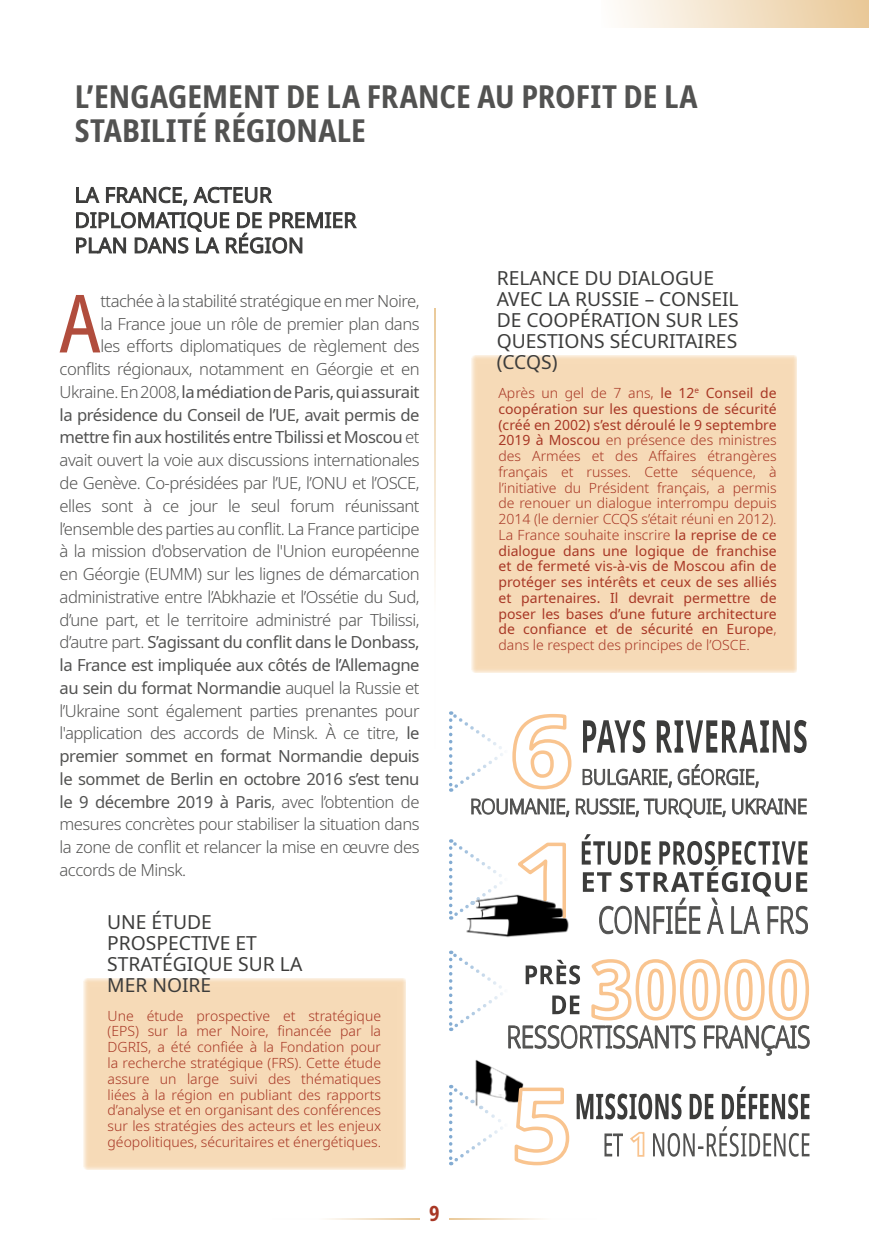
<style>
.page{position:relative;width:869px;height:1246px;background:#fff}
.page>*{position:absolute;margin:0;border:0;box-sizing:border-box;transform-origin:0 0}
.t1{font:condensed 80.33px "Noto Sans";color:#a83725}
.t2{font:700 condensed 31.5px/33.2px "Noto Sans";color:#3c3c3b}
.t3{font:700 condensed 21px "Noto Sans";color:#a83725}
.t4{font:19.25px/21px "Noto Sans";color:#3c3c3b}
.t5{font:300 16.62px "Noto Sans";letter-spacing:-.03em;color:#3c3c3b}
.t6{font:16.62px "Noto Sans";letter-spacing:-.03em;color:#3c3c3b}
.t7{font:14px/15.8px "Noto Sans";color:#a83725;text-align:justify}
.t8{font:300 14px/15.8px "Noto Sans";color:#a83725;text-align:justify}
.s1{font-weight:300}
.s2{font-weight:400}
</style>
<div class="page">
<div style="left:599px;top:0;width:269px;height:28px;background:#000;opacity:.21"></div>
<hr style="left:449px;top:1217px;width:147px;height:1px;background:#e7c28b">
<hr style="left:272px;top:1217px;width:147px;height:1px;background:#e7c28b">
<svg style="left:76px;top:186px;width:281px;height:68px"></svg>
<hr style="left:433px;top:308px;width:2px;height:440px;background:#e7c28b">
<div style="left:471px;top:355px;width:325px;height:317px;background:#f6dab7"></div>
<svg style="left:449px;top:950px;width:361px;height:105px"></svg>
<svg style="left:581px;top:834px;width:226px;height:101px"></svg>
<svg style="left:449px;top:839px;width:117px;height:27px"></svg>
<img style="left:449px;top:866px;width:120px;height:72px">
<svg style="left:653px;top:1126px;width:156px;height:30px"></svg>
<svg style="left:576px;top:1086px;width:233px;height:33px"></svg>
<img style="left:475px;top:1060px;width:47px;height:23px">
<div style="left:83px;top:978px;width:323px;height:191px;background:#f6dab7"></div>
<svg style="left:449px;top:1083px;width:121px;height:83px"></svg>
<svg style="left:449px;top:711px;width:357px;height:107px"></svg>
<svg style="left:604px;top:1132px;width:41px;height:25px"></svg>
<h2 class="t2" style="left:74px;top:81px;width:624px">L’ENGAGEMENT DE LA FRANCE AU PROFIT DE LA<br>STABILITÉ RÉGIONALE</h2>
<h1 class="t1" style="left:60px;top:267px;width:42px">A</h1>
<p class="t5" style="left:100px;top:289px;width:320px">ttachée à la stabilité stratégique en mer Noire,</p>
<p class="t5" style="left:100px;top:312px;width:320px">la France joue un rôle de premier plan dans</p>
<p class="t5" style="left:100px;top:335px;width:320px">les efforts diplomatiques de règlement des</p>
<p class="t5" style="left:60px;top:357px;width:361px">conflits régionaux, notamment en Géorgie et en</p>
<p class="t6" style="left:60px;top:380px;width:361px"><span class="s1">Ukraine. En 2008,</span> la médiation de Paris, qui assurait</p>
<p class="t6" style="left:60px;top:403px;width:361px">la présidence du Conseil de l’UE, avait permis de</p>
<p class="t6" style="left:60px;top:425px;width:361px">mettre fin aux hostilités entre Tbilissi et Moscou <span class="s1">et</span></p>
<p class="t5" style="left:60px;top:448px;width:361px">avait ouvert la voie aux discussions internationales</p>
<p class="t5" style="left:60px;top:471px;width:361px">de Genève. Co-présidées par l’UE, l’ONU et l’OSCE,</p>
<p class="t5" style="left:60px;top:494px;width:361px">elles sont à ce jour le seul forum réunissant</p>
<p class="t5" style="left:60px;top:516px;width:361px">l’ensemble des parties au conflit. La France participe</p>
<p class="t5" style="left:60px;top:539px;width:361px">à la mission d'observation de l'Union européenne</p>
<p class="t5" style="left:60px;top:562px;width:361px">en Géorgie (EUMM) sur les lignes de démarcation</p>
<p class="t5" style="left:60px;top:585px;width:361px">administrative entre l’Abkhazie et l’Ossétie du Sud,</p>
<p class="t5" style="left:60px;top:607px;width:361px">d’une part, et le territoire administré par Tbilissi,</p>
<p class="t6" style="left:60px;top:630px;width:361px"><span class="s1">d’autre part.</span> S’agissant du conflit dans le Donbass,</p>
<p class="t6" style="left:60px;top:653px;width:361px">la France est impliquée aux côtés de l’Allemagne</p>
<p class="t6" style="left:60px;top:676px;width:361px">au sein du format Normandie <span class="s1">auquel la Russie et</span></p>
<p class="t5" style="left:60px;top:698px;width:361px">l’Ukraine sont également parties prenantes pour</p>
<p class="t5" style="left:60px;top:721px;width:361px">l'application des accords de Minsk. À ce titre, <span class="s2">le</span></p>
<p class="t6" style="left:60px;top:744px;width:361px">premier sommet en format Normandie depuis</p>
<p class="t6" style="left:60px;top:767px;width:361px">le sommet de Berlin en octobre 2016 s’est tenu</p>
<p class="t6" style="left:60px;top:789px;width:361px">le 9 décembre 2019 à Paris<span class="s1">, avec l’obtention de</span></p>
<p class="t5" style="left:60px;top:812px;width:361px">mesures concrètes pour stabiliser la situation dans</p>
<p class="t5" style="left:60px;top:835px;width:361px">la zone de conflit et relancer la mise en œuvre des</p>
<p class="t5" style="left:60px;top:858px;width:128px">accords de Minsk.</p>
<p class="t4" style="left:107px;top:911px;width:196px">UNE ÉTUDE<br>PROSPECTIVE ET<br>STRATÉGIQUE SUR LA<br>MER NOIRE</p>
<p class="t8" style="left:107px;top:1007px;width:275px">Une étude prospective et stratégique (EPS) sur la mer Noire, financée par la DGRIS, a été confiée à la Fondation pour la recherche stratégique (FRS). Cette étude assure un large suivi des thématiques liées à la région en publiant des rapports d’analyse et en organisant des conférences sur les stratégies des acteurs et les enjeux géopolitiques, sécuritaires et énergétiques.</p>
<p class="t3" style="left:429px;top:1198px;width:12px">9</p>
<p class="t4" style="left:496px;top:268px;width:243px">RELANCE DU DIALOGUE<br>AVEC LA RUSSIE – CONSEIL<br>DE COOPÉRATION SUR LES<br>QUESTIONS SÉCURITAIRES (CCQS)</p>
<p class="t7" style="left:498px;top:385px;width:280px"><span class="s1">Après un gel de 7 ans,</span> le 12<sup>e</sup> Conseil de coopération sur les questions de sécurité (créé en 2002) s’est déroulé le 9 septembre 2019 à Moscou <span class="s1">en présence des ministres des Armées et des Affaires étrangères français et russes. Cette séquence, à l’initiative du Président français, a permis de renouer un dialogue interrompu depuis 2014 (le dernier CCQS s’était réuni en 2012).<br>La France souhaite inscrire</span> la reprise de ce dialogue dans une logique de franchise et de fermeté vis-à-vis de Moscou afin de protéger ses intérêts et ceux de ses alliés et partenaires. Il devrait permettre de poser les bases d’une future architecture de confiance et de sécurité en Europe<span class="s1">, dans le respect des principes de l’OSCE.</span></p>
</div>
